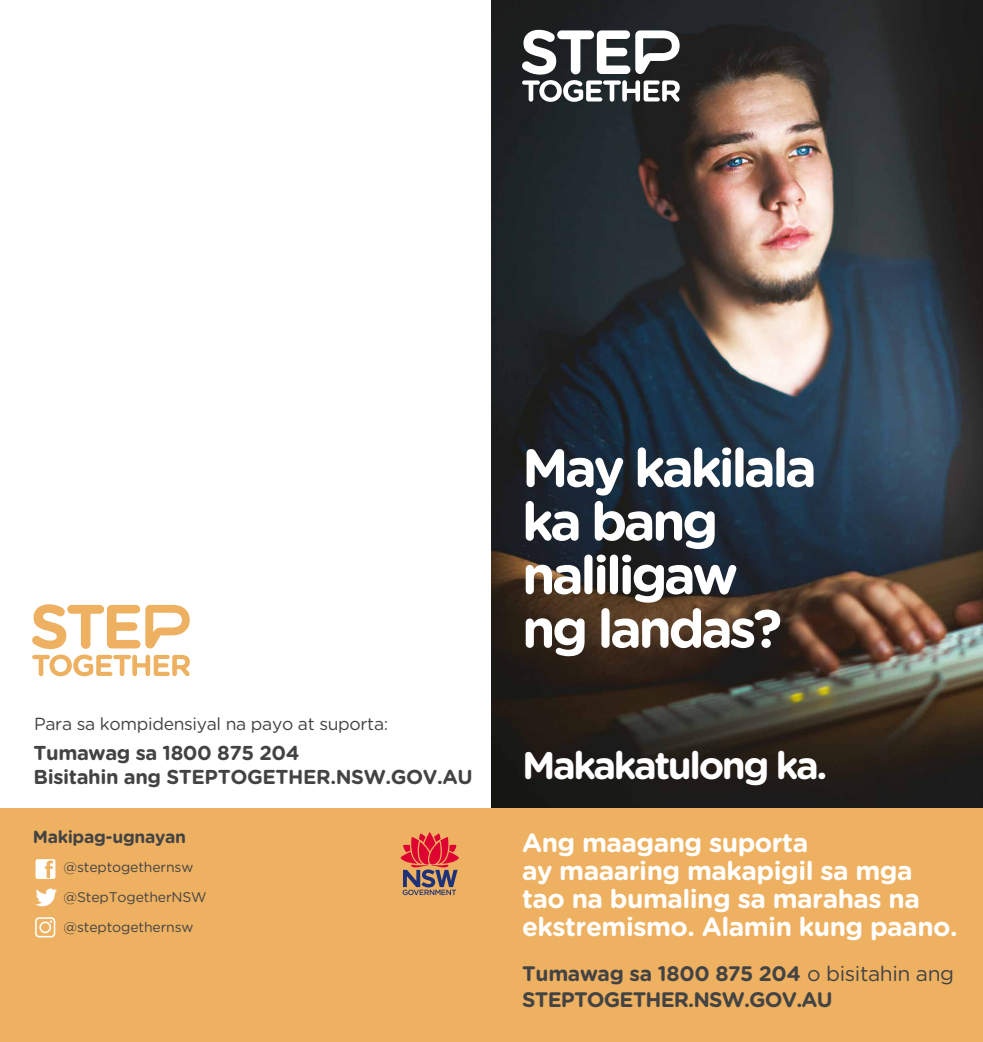
<style>
.page{position:relative;width:983px;height:1042px;background:#fff}
.page>*{position:absolute;margin:0;border:0;box-sizing:border-box;transform-origin:0 0}
.t1{font:700 53.55px/53.6px "Gotham Rounded";letter-spacing:-.065em;color:#fff}
.t2{font:700 38.5px "Gotham Rounded";letter-spacing:-.065em;color:#fff}
.t3{font:700 26.25px/28px "Gotham Rounded";letter-spacing:-.02em;color:#fff}
.t4{font:700 21px/26.2px "Gotham Rounded";letter-spacing:-.04em;color:#444344}
.t5{font:700 20.12px/24.2px "Gotham Rounded";letter-spacing:-.02em;color:#444344}
.t6{font:17.5px "Gotham Rounded";letter-spacing:-.02em;color:#444344}
.t7{font:700 17.5px "Gotham Rounded";letter-spacing:-.02em;color:#444344}
.t8{font:14px "Gotham Rounded";letter-spacing:-.01em;color:#444344}
.s1{font-weight:400}
</style>
<div class="page">
<img style="left:491px;top:0;width:491px;height:808px">
<svg style="left:522px;top:30px;width:157px;height:72px"></svg>
<svg style="left:32px;top:604px;width:158px;height:72px"></svg>
<div style="left:0;top:808px;width:982px;height:234px;background:#edb161"></div>
<svg style="left:35px;top:859px;width:20px;height:20px"></svg>
<svg style="left:400px;top:832px;width:59px;height:63px"></svg>
<svg style="left:35px;top:888px;width:22px;height:18px"></svg>
<svg style="left:35px;top:917px;width:20px;height:20px"></svg>
<p class="t6" style="left:34px;top:712px;width:355px">Para sa kompidensiyal na payo at suporta:</p>
<p class="t5" style="left:34px;top:740px;width:440px">Tumawag sa 1800 875 204<br>Bisitahin ang STEPTOGETHER.NSW.GOV.AU</p>
<p class="t7" style="left:33px;top:824px;width:155px">Makipag-ugnayan</p>
<p class="t8" style="left:63px;top:858px;width:131px">@steptogethernsw</p>
<p class="t8" style="left:63px;top:887px;width:145px">@StepTogetherNSW</p>
<p class="t8" style="left:63px;top:917px;width:131px">@steptogethernsw</p>
<h1 class="t1" style="left:522px;top:439px;width:296px">May kakilala ka bang naliligaw ng landas?</h1>
<h2 class="t2" style="left:522px;top:736px;width:307px">Makakatulong ka.</h2>
<p class="t3" style="left:522px;top:828px;width:437px">Ang maagang suporta<br>ay maaaring makapigil sa mga tao na bumaling sa marahas na ekstremismo. Alamin kung paano.</p>
<p class="t4" style="left:522px;top:959px;width:433px">Tumawag sa 1800 875 204 <span class="s1">o bisitahin ang<br></span>STEPTOGETHER.NSW.GOV.AU</p>
</div>
